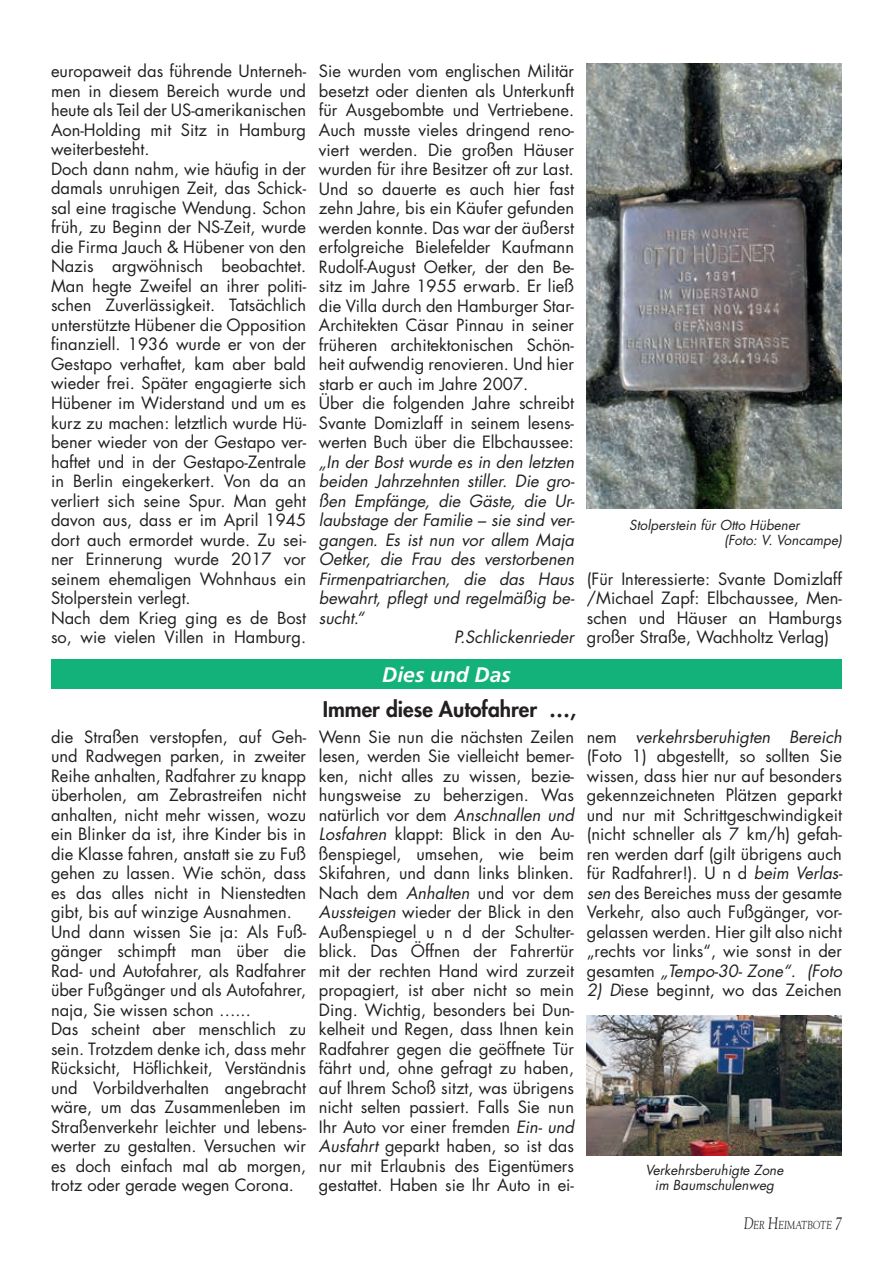
<style>
.page{position:relative;width:893px;height:1263px;background:#fff}
.page>*{position:absolute;margin:0;border:0;box-sizing:border-box;transform-origin:0 0}
.t1{font:800 21px "Futura Std";color:#231f20}
.t2{font:italic 700 21px "Frutiger LT Std";color:#fff}
.t3{font:16.5px/19.5px "Futura Std";color:#231f20}
.t4{font:italic 16.5px "Futura Std";letter-spacing:-.005em;color:#231f20}
.t5{font:italic 13.5px/15px "Futura Std";color:#231f20}
.t6{font:italic 11.55px "Goudy Std";color:#231f20;scale:.8 1}
.s1{font-style:italic}
.s2{font-size:16.5px}
</style>
<div class="page">
<div style="left:51px;top:659px;width:791px;height:30px;background:#13b27b"></div>
<img style="left:587px;top:64px;width:255px;height:444px">
<img style="left:587px;top:1015px;width:255px;height:140px">
<p class="t3" style="left:51px;top:62px;width:257px">europaweit das führende Unterneh&shy;men in diesem Bereich wurde und heute als Teil der US-amerikanischen<br>Aon-Holding mit Sitz in Hamburg weiterbesteht.<br>Doch dann nahm, wie häufig in der damals unruhigen Zeit, das Schick&shy;sal eine tragische Wendung. Schon früh, zu Beginn der NS-Zeit, wurde die Firma Jauch &amp; Hübener von den<br>Nazis argwöhnisch beobachtet.<br>Man hegte Zweifel an ihrer politi&shy;schen Zuverlässigkeit. Tatsächlich unterstützte Hübener die Opposition finanziell. 1936 wurde er von der<br>Gestapo verhaftet, kam aber bald wieder frei. Später engagierte sich<br>Hübener im Widerstand und um es kurz zu machen: letztlich wurde Hü&shy;bener wieder von der Gestapo ver&shy;haftet und in der Gestapo-Zentrale in Berlin eingekerkert. Von da an verliert sich seine Spur. Man geht davon aus, dass er im April 1945 dort auch ermordet wurde. Zu sei&shy;ner Erinnerung wurde 2017 vor seinem ehemaligen Wohnhaus ein<br>Stolperstein verlegt.<br>Nach dem Krieg ging es de Bost so, wie vielen Villen in Hamburg.</p>
<p class="t3" style="left:319px;top:62px;width:257px">Sie wurden vom englischen Militär besetzt oder dienten als Unterkunft für Ausgebombte und Vertriebene.<br>Auch musste vieles dringend reno&shy;viert werden. Die großen Häuser wurden für ihre Besitzer oft zur Last.<br>Und so dauerte es auch hier fast zehn Jahre, bis ein Käufer gefunden werden konnte. Das war der äußerst erfolgreiche Bielefelder Kaufmann Rudolf-August Oetker, der den Be&shy;sitz im Jahre 1955 erwarb. Er ließ die Villa durch den Hamburger Star-Architekten Cäsar Pinnau in seiner früheren architektonischen Schön&shy;heit aufwendig renovieren. Und hier starb er auch im Jahre 2007.<br>Über die folgenden Jahre schreibt Svante Domizlaff in seinem lesens&shy;werten Buch über die Elbchaussee:</p>
<p class="t4" style="left:319px;top:451px;width:257px">„In der Bost wurde es in den letzten</p>
<p class="t4" style="left:319px;top:470px;width:257px">beiden Jahrzehnten stiller. Die gro-</p>
<p class="t4" style="left:319px;top:490px;width:257px">ßen Empfänge, die Gäste, die Ur-</p>
<p class="t4" style="left:319px;top:509px;width:257px">laubstage der Familie – sie sind ver-</p>
<p class="t4" style="left:319px;top:529px;width:257px">gangen. Es ist nun vor allem Maja</p>
<p class="t4" style="left:319px;top:548px;width:257px">Oetker, die Frau des verstorbenen</p>
<p class="t4" style="left:319px;top:568px;width:257px">Firmenpatriarchen, die das Haus</p>
<p class="t4" style="left:319px;top:587px;width:257px">bewahrt, pflegt und regelmäßig be-</p>
<p class="t4" style="left:319px;top:607px;width:47px">sucht.“</p>
<p class="t4" style="left:454px;top:626px;width:121px">P.Schlickenrieder</p>
<p class="t2" style="left:382px;top:662px;width:130px">Dies und Das</p>
<p class="t1" style="left:323px;top:696px;width:255px">Immer diese Autofahrer …,</p>
<p class="t5" style="left:724px;top:518px;width:119px;text-indent:-95px">Stolperstein für Otto Hübener<br>(Foto: V. Voncampe)</p>
<p class="t3" style="left:587px;top:569px;width:257px;text-align:justify">(Für Interessierte: Svante Domizlaff /Michael Zapf: Elbchaussee, Men&shy;schen und Häuser an Hamburgs großer Straße, Wachholtz Verlag)</p>
<p class="t3" style="left:51px;top:727px;width:257px">die Straßen verstopfen, auf Geh&shy;und Radwegen parken, in zweiter Reihe anhalten, Radfahrer zu knapp überholen, am Zebrastreifen nicht anhalten, nicht mehr wissen, wozu ein Blinker da ist, ihre Kinder bis in die Klasse fahren, anstatt sie zu Fuß gehen zu lassen. Wie schön, dass es das alles nicht in Nienstedten gibt, bis auf winzige Ausnahmen.<br>Und dann wissen Sie ja: Als Fuß&shy;gänger schimpft man über die Rad- und Autofahrer, als Radfahrer über Fußgänger und als Autofahrer, naja, Sie wissen schon …...<br>Das scheint aber menschlich zu sein. Trotzdem denke ich, dass mehr Rücksicht, Höflichkeit, Verständnis und Vorbildverhalten angebracht wäre, um das Zusammenleben im Straßenverkehr leichter und lebens&shy;werter zu gestalten. Versuchen wir es doch einfach mal ab morgen, trotz oder gerade wegen Corona.</p>
<p class="t3" style="left:319px;top:727px;width:257px;text-align:justify">Wenn Sie nun die nächsten Zeilen lesen, werden Sie vielleicht bemer&shy;ken, nicht alles zu wissen, bezie&shy;hungsweise zu beherzigen. Was natürlich vor dem <span class="s1">Anschnallen und Losfahren</span> klappt: Blick in den Au&shy;ßenspiegel, umsehen, wie beim Skifahren, und dann links blinken.<br>Nach dem <span class="s1">Anhalten</span> und vor dem <span class="s1">Aussteigen</span> wieder der Blick in den Außenspiegel u n d der Schulter&shy;blick. Das Öffnen der Fahrertür mit der rechten Hand wird zurzeit propagiert, ist aber nicht so mein Ding. Wichtig, besonders bei Dun&shy;kelheit und Regen, dass Ihnen kein Radfahrer gegen die geöffnete Tür fährt und, ohne gefragt zu haben, auf Ihrem Schoß sitzt, was übrigens nicht selten passiert. Falls Sie nun Ihr Auto vor einer fremden <span class="s1">Ein- und Ausfahrt</span> geparkt haben, so ist das nur mit Erlaubnis des Eigentümers gestattet. Haben sie Ihr Auto in ei-</p>
<p class="t3" style="left:587px;top:727px;width:257px;text-align:justify">nem <span class="s1">verkehrsberuhigten Bereich </span>(Foto 1) abgestellt, so sollten Sie wissen, dass hier nur auf besonders gekennzeichneten Plätzen geparkt und nur mit Schrittgeschwindigkeit (nicht schneller als 7 km/h) gefah&shy;ren werden darf (gilt übrigens auch für Radfahrer!). U n d <span class="s1">beim Verlas&shy;sen</span> des Bereiches muss der gesamte Verkehr, also auch Fußgänger, vor&shy;gelassen werden. Hier gilt also nicht „rechts vor links“, wie sonst in der gesamten <span class="s1">„Tempo-30- Zone“. (Foto</span></p>
<p class="t3" style="left:587px;top:981px;width:257px"><span class="s1">2) D</span>iese beginnt, wo das Zeichen</p>
<p class="t5" style="left:645px;top:1163px;width:140px;text-align:center">Verkehrsberuhigte Zone im Baumschulenweg</p>
<p class="t6" style="left:744px;top:1217px;width:124px"><span class="s2">D</span>ER <span class="s2">H</span>EIMATBOTE <span class="s2">7</span></p>
</div>
